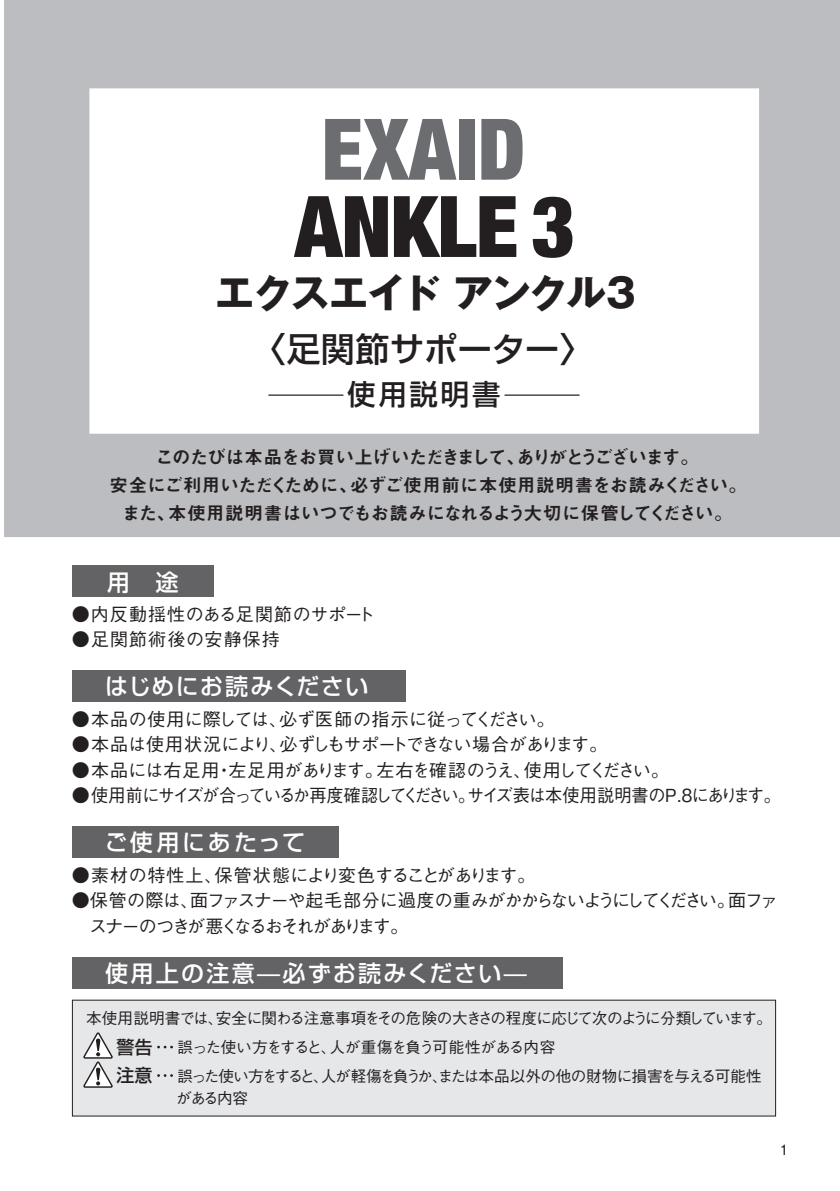
<style>
.page{position:relative;width:840px;height:1191px;background:#fff}
.page>*{position:absolute;margin:0;border:0;box-sizing:border-box;transform-origin:0 0}
.t1{font:900 condensed 85px "Helvetica Neue";letter-spacing:-.01em;color:#231f20}
.t2{font:900 condensed 85px "Helvetica Neue";letter-spacing:.01em;color:#6c6d70}
.t3{font:700 39.6px "Gothic MB101 Pro";letter-spacing:-.045em;color:#231f20}
.t4{font:500 34px "Shin Go Pro";letter-spacing:-.005em;color:#231f20}
.t5{font:500 28.4px "Shin Go Pro";letter-spacing:.1em;color:#231f20}
.t6{font:500 23px "Shin Go Pro";letter-spacing:.085em;color:#fff}
.t7{font:500 23px "Shin Go Pro";letter-spacing:.055em;color:#fff}
.t8{font:500 23px "Shin Go Pro";letter-spacing:.11em;color:#fff}
.t9{font:18.4px/28px "Midashi Go Pro MB31";letter-spacing:-.045em;color:#231f20;text-align:center}
.t10{font:500 18px/25.6px "Gothic BBB Pro";letter-spacing:-.095em;color:#231f20}
.t11{font:500 18px "Gothic BBB Pro";letter-spacing:-.055em;color:#231f20}
.t12{font:500 18px "Gothic BBB Pro";letter-spacing:.01em;color:#231f20}
.t13{font:500 18px "Gothic BBB Pro";letter-spacing:-.02em;color:#231f20}
.t14{font:500 18px "Gothic BBB Pro";letter-spacing:.03em;color:#231f20}
.t15{font:500 18px "Gothic BBB Pro";letter-spacing:.06em;color:#231f20}
.t16{font:500 18px/28.4px "Shin Go Pro";color:#231f20}
.t17{font:500 15.6px/29px "Gothic BBB Pro";letter-spacing:-.065em;color:#231f20}
.t18{font:500 14.2px "Gothic BBB Pro";color:#231f20}
</style>
<div class="page">
<div style="left:72px;top:565px;width:141px;height:32px;background:#636366"></div>
<div style="left:72px;top:670px;width:333px;height:32px;background:#636366"></div>
<div style="left:72px;top:826px;width:267px;height:32px;background:#636366"></div>
<svg style="left:4px;top:0;width:835px;height:537px"></svg>
<hr style="left:268px;top:394px;width:75px;height:2px;background:#231f20">
<hr style="left:504px;top:394px;width:75px;height:2px;background:#231f20">
<div style="left:72px;top:957px;width:490px;height:32px;background:#636366"></div>
<div style="left:72px;top:1000px;width:703px;height:116px;background:#e6e7e9"></div>
<svg style="left:158px;top:1045px;width:15px;height:3px"></svg>
<svg style="left:158px;top:1074px;width:15px;height:2px"></svg>
<svg style="left:83px;top:1032px;width:30px;height:56px"></svg>
<h1 class="t2" style="left:321px;top:79px;width:205px">EXAID</h1>
<h1 class="t1" style="left:294px;top:157px;width:282px">ANKLE 3</h1>
<h2 class="t3" style="left:215px;top:260px;width:422px">エクスエイド アンクル3</h2>
<h3 class="t4" style="left:252px;top:321px;width:343px">〈足関節サポーター〉</h3>
<h3 class="t5" style="left:347px;top:371px;width:155px">使用説明書</h3>
<p class="t9" style="left:109px;top:441px;width:638px">このたびは本品をお買い上げいただきまして、ありがとうございます。<br>安全にご利用いただくために、必ずご使用前に本使用説明書をお読みください。また、本使用説明書はいつでもお読みになれるよう大切に保管してください。</p>
<h3 class="t6" style="left:107px;top:563px;width:73px">用　途</h3>
<p class="t14" style="left:72px;top:599px;width:304px">●内反動揺性のある足関節のサポート</p>
<p class="t15" style="left:72px;top:625px;width:209px">●足関節術後の安静保持</p>
<h3 class="t7" style="left:105px;top:667px;width:265px">はじめにお読みください</h3>
<p class="t12" style="left:72px;top:704px;width:484px">●本品の使用に際しては、必ず医師の指示に従ってください。</p>
<p class="t11" style="left:72px;top:730px;width:536px">●本品は使用状況により、必ずしもサポートできない場合があります。</p>
<p class="t11" style="left:72px;top:755px;width:598px">●本品には右足用・左足用があります。左右を確認のうえ、使用してください。</p>
<p class="t10" style="left:72px;top:780px;width:710px">●使用前にサイズが合っているか再度確認してください。サイズ表は本使用説明書のP.８にあります。</p>
<h3 class="t8" style="left:105px;top:823px;width:202px">ご使用にあたって</h3>
<p class="t13" style="left:72px;top:860px;width:465px">●素材の特性上、保管状態により変色することがあります。</p>
<p class="t10" style="left:72px;top:885px;width:707px">●保管の際は、面ファスナーや起毛部分に過度の重みがかからないようにしてください。面ファ　スナーのつきが悪くなるおそれがあります。</p>
<h3 class="t6" style="left:105px;top:954px;width:422px">使用上の注意̶必ずお読みください̶</h3>
<p class="t17" style="left:177px;top:1001px;width:596px;text-indent:-91px">本使用説明書では、安全に関わる注意事項をその危険の大きさの程度に応じて次のように分類しています。誤った使い方をすると、人が重傷を負う可能性がある内容<br>誤った使い方をすると、人が軽傷を負うか、または本品以外の他の財物に損害を与える可能性</p>
<p class="t17" style="left:176px;top:1081px;width:73px">がある内容</p>
<p class="t16" style="left:116px;top:1030px;width:37px">警告注意</p>
<p class="t18" style="left:779px;top:1137px;width:10px">1</p>
</div>
